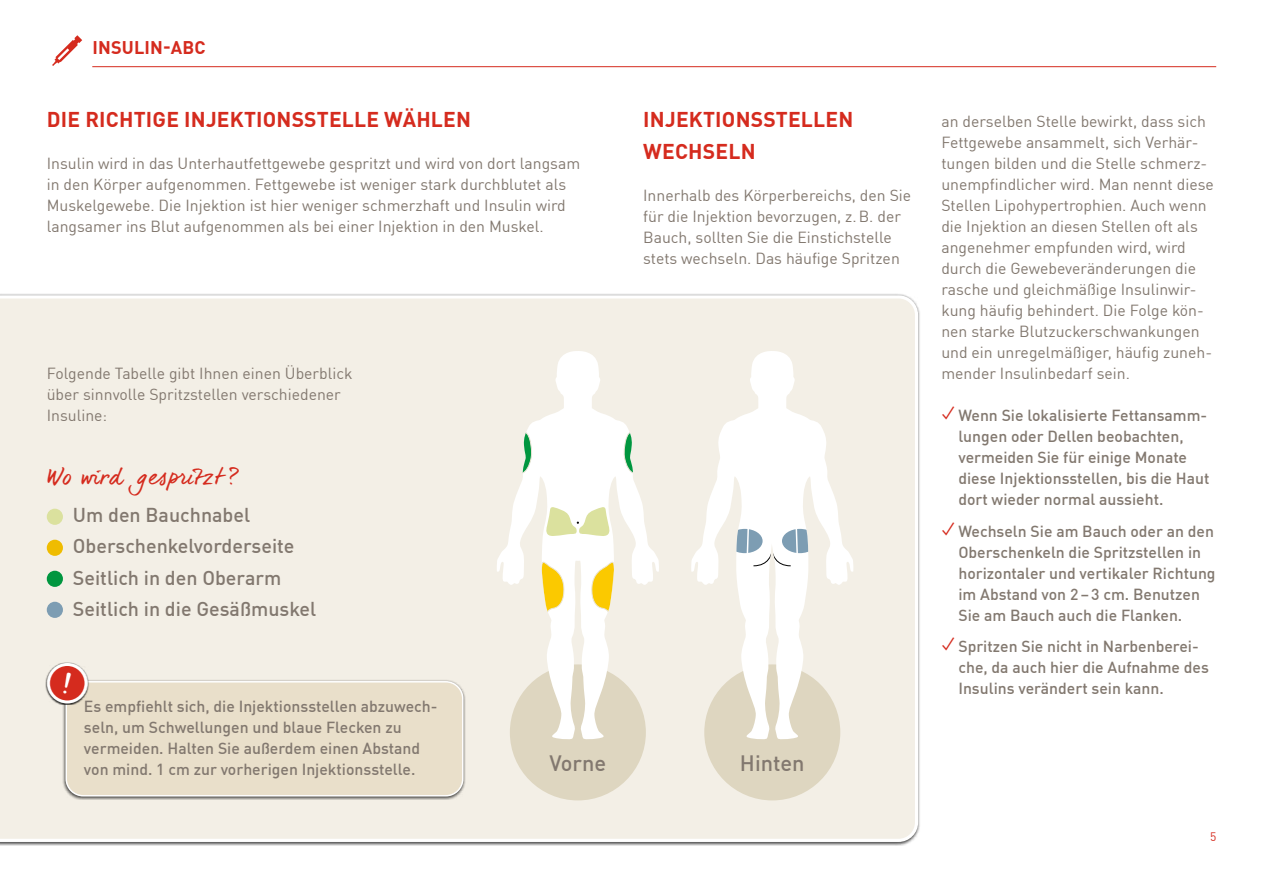
<style>
.page{position:relative;width:1263px;height:893px;background:#fff}
.page>*{position:absolute;margin:0;border:0;box-sizing:border-box;transform-origin:0 0}
.t1{font:22.5px "dear Joe 6";color:#d52b1e}
.t2{font:500 21.75px "DIN Pro";color:#82786f}
.t3{font:700 21px/31.5px "DIN Pro";letter-spacing:.01em;color:#d52b1e}
.t4{font:500 19.65px/31.5px "DIN Pro";color:#82786f}
.t5{font:700 18px "DIN Pro";letter-spacing:.01em;color:#d52b1e}
.t6{font:15.75px/21px "DIN Pro";color:#82786f}
.t7{font:500 15.75px/21px "DIN Pro";color:#82786f}
.t8{font:12px "DIN Pro";color:#d52b1e}
.s1{font-family:"Apple Gothic";font-weight:400;font-size:24px;color:#d52b1e}
</style>
<div class="page">
<div style="left:0;top:295px;width:918px;height:547px;background:#f3efe6"></div>
<div style="left:510px;top:664px;width:136px;height:136px;background:#ded6c0;border-radius:50%"></div>
<div style="left:704px;top:664px;width:136px;height:136px;background:#ded6c0;border-radius:50%"></div>
<svg style="left:691px;top:350px;width:162px;height:390px;fill:#f3efe6"></svg>
<svg style="left:727px;top:529px;width:36px;height:24px"></svg>
<svg style="left:746px;top:526px;width:68px;height:41px"></svg>
<svg style="left:497px;top:350px;width:162px;height:390px;fill:#f3efe6"></svg>
<svg style="left:515px;top:430px;width:18px;height:46px"></svg>
<svg style="left:545px;top:505px;width:66px;height:31px"></svg>
<svg style="left:540px;top:562px;width:25px;height:53px"></svg>
<svg style="left:590px;top:562px;width:24px;height:53px"></svg>
<hr style="left:92px;top:66px;width:1124px;height:1px;background:#d52b1e">
<svg style="left:52px;top:35px;width:30px;height:31px"></svg>
<div style="left:62px;top:679px;width:404px;height:121px;background:#000;opacity:.7"></div>
<div style="left:66px;top:682px;width:397px;height:114px;background:#e9dfca;border-radius:17px"></div>
<div style="left:65px;top:681px;width:398px;height:115px;border:2px solid #fff;border-radius:17px"></div>
<div style="left:46px;top:662px;width:43px;height:43px;background:#000;opacity:.7"></div>
<div style="left:48px;top:664px;width:38px;height:38px;background:#d52b1e;border-radius:50%"></div>
<div style="left:47px;top:663px;width:40px;height:40px;border:3px solid #fff;border-radius:50%"></div>
<svg style="left:63px;top:672px;width:8px;height:22px"></svg>
<div style="left:47px;top:509px;width:16px;height:16px;background:#dbe19e;border-radius:50%"></div>
<div style="left:47px;top:571px;width:16px;height:16px;background:#00963f;border-radius:50%"></div>
<svg style="left:47px;top:540px;width:16px;height:16px"></svg>
<div style="left:47px;top:602px;width:16px;height:16px;background:#7d9db3;border-radius:50%"></div>
<p class="t5" style="left:92px;top:33px;width:115px">INSULIN-ABC</p>
<h3 class="t3" style="left:47px;top:103px;width:426px">DIE RICHTIGE INJEKTIONSSTELLE WÄHLEN</h3>
<p class="t6" style="left:47px;top:152px;width:535px">Insulin wird in das Unterhautfettgewebe gespritzt und wird von dort langsam in den Körper aufgenommen. Fettgewebe ist weniger stark durchblutet als Muskelgewebe. Die Injektion ist hier weniger schmerzhaft und Insulin wird langsamer ins Blut aufgenommen als bei einer Injektion in den Muskel.</p>
<p class="t6" style="left:47px;top:362px;width:307px">Folgende Tabelle gibt Ihnen einen Überblick über sinnvolle Spritzstellen verschiedener<br>Insuline:</p>
<h1 class="t1" style="left:47px;top:463px;width:193px">Wo wird gespritzt ?</h1>
<p class="t4" style="left:73px;top:498px;width:245px">Um den Bauchnabel<br>Oberschenkelvorderseite<br>Seitlich in den Oberarm<br>Seitlich in die Gesäßmuskel</p>
<h3 class="t3" style="left:643px;top:103px;width:212px">INJEKTIONSSTELLEN<br>WECHSELN</h3>
<p class="t6" style="left:643px;top:184px;width:270px">Innerhalb des Körperbereichs, den Sie für die Injektion bevorzugen, z.B. der Bauch, sollten Sie die Einstichstelle stets wechseln. Das häufige Spritzen</p>
<p class="t7" style="left:84px;top:694px;width:355px">Es empfiehlt sich, die Injektionsstellen abzuwech&shy;seln, um Schwellungen und blaue Flecken zu vermeiden. Halten Sie außerdem einen Abstand von mind. 1 cm zur vorherigen Injektionsstelle.</p>
<h2 class="t2" style="left:549px;top:746px;width:58px">Vorne</h2>
<h2 class="t2" style="left:740px;top:746px;width:66px">Hinten</h2>
<p class="t6" style="left:941px;top:110px;width:274px">an derselben Stelle bewirkt, dass sich Fettgewebe ansammelt, sich Verhär&shy;tungen bilden und die Stelle schmerz&shy;unempfindlicher wird. Man nennt diese Stellen Lipohypertrophien. Auch wenn die Injektion an diesen Stellen oft als angenehmer empfunden wird, wird durch die Gewebeveränderungen die rasche und gleichmäßige Insulinwir&shy;kung häufig behindert. Die Folge kön&shy;nen starke Blutzuckerschwankungen und ein unregelmäßiger, häufig zuneh&shy;mender Insulinbedarf sein.</p>
<p class="t7" style="left:958px;top:404px;width:253px;text-indent:-17px"><span class="s1">✓</span> Wenn Sie lokalisierte Fettansamm&shy;lungen oder Dellen beobachten, vermeiden Sie für einige Monate diese Injektionsstellen, bis die Haut dort wieder normal aussieht.</p>
<p class="t7" style="left:958px;top:520px;width:259px;text-indent:-17px"><span class="s1">✓</span> Wechseln Sie am Bauch oder an den Oberschenkeln die Spritzstellen in horizontaler und vertikaler Richtung im Abstand von 2–3 cm. Benutzen Sie am Bauch auch die Flanken.</p>
<p class="t7" style="left:958px;top:635px;width:252px;text-indent:-17px"><span class="s1">✓</span> Spritzen Sie nicht in Narbenberei&shy;che, da auch hier die Aufnahme des<br>Insulins verändert sein kann.</p>
<p class="t8" style="left:1210px;top:828px;width:8px">5</p>
</div>
